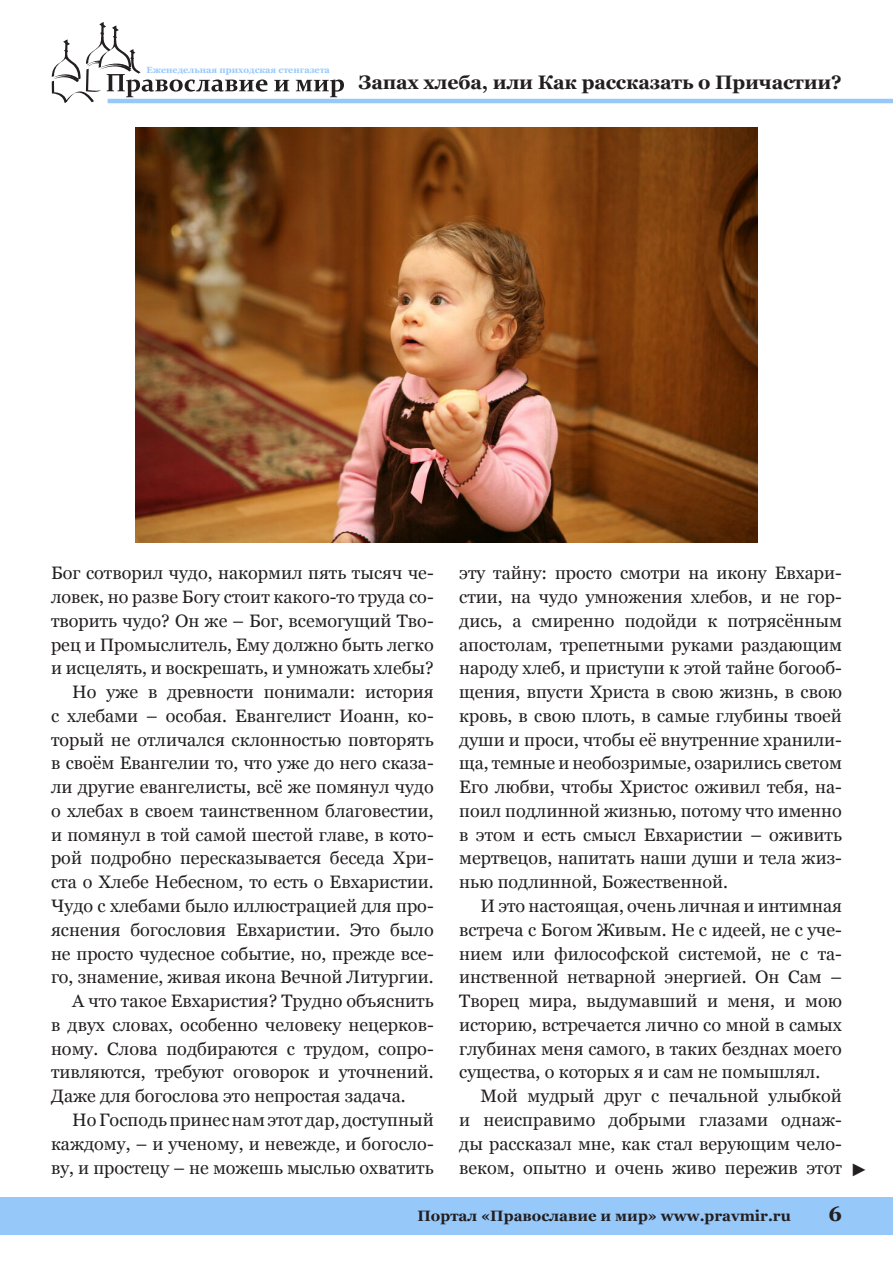
<style>
.page{position:relative;width:893px;height:1263px;background:#fff}
.page>*{position:absolute;margin:0;border:0;box-sizing:border-box;transform-origin:0 0}
.t1{font:700 21px "Georgia";color:#231f20}
.kolontitul{font:700 19.5px "Georgia";letter-spacing:-.01em;color:#231f20}
.Text{font:18px/23.7px "Georgia";color:#231f20;text-align:justify}
.Text-2{font:18px "Arial";color:#231f20}
.t2{font:700 15px "Georgia";color:#231f20}
.t3{font:700 9px "Georgia";color:#96c8fa}
</style>
<div class="page">
<svg style="left:52px;top:22px;width:215px;height:81px"></svg>
<svg style="left:274px;top:80px;width:15px;height:11px"></svg>
<svg style="left:296px;top:79px;width:48px;height:18px"></svg>
<hr style="left:108px;top:99px;width:785px;height:4px;background:#96c8fa">
<div style="left:0;top:1197px;width:893px;height:37px;background:#96c8fa"></div>
<img style="left:136px;top:128px;width:621px;height:414px">
<p class="t3" style="left:147px;top:64px;width:185px">Еженедельная приходская стенгазета</p>
<p class="kolontitul" style="left:358px;top:69px;width:485px">Запах хлеба, или Как рассказать о Причастии?</p>
<p class="Text" style="left:51px;top:561px;width:384px">Бог сотворил чудо, накормил пять тысяч че&shy;ловек, но разве Богу стоит какого-то труда со&shy;творить чудо? Он же – Бог, всемогущий Тво&shy;рец и Промыслитель, Ему должно быть легко и исцелять, и воскрешать, и умножать хлебы?</p>
<p class="Text" style="left:51px;top:680px;width:384px;text-indent:21px">Но уже в древности понимали: история с хлебами – особая. Евангелист Иоанн, ко&shy;торый не отличался склонностью повторять в своём Евангелии то, что уже до него сказа&shy;ли другие евангелисты, всё же помянул чудо о хлебах в своем таинственном благовестии, и помянул в той самой шестой главе, в кото&shy;рой подробно пересказывается беседа Хри&shy;ста о Хлебе Небесном, то есть о Евхаристии.<br>Чудо с хлебами было иллюстрацией для про&shy;яснения богословия Евхаристии. Это было не просто чудесное событие, но, прежде все&shy;го, знамение, живая икона Вечной Литургии.</p>
<p class="Text" style="left:51px;top:989px;width:384px;text-indent:21px">А что такое Евхаристия? Трудно объяснить в двух словах, особенно человеку нецерков&shy;ному. Слова подбираются с трудом, сопро&shy;тивляются, требуют оговорок и уточнений.<br>Даже для богослова это непростая задача.</p>
<p class="Text" style="left:51px;top:1108px;width:384px;text-indent:21px">Но Господь принес нам этот дар, доступный каждому, – и ученому, и невежде, и богосло&shy;ву, и простецу – не можешь мыслью охватить</p>
<p class="Text" style="left:459px;top:561px;width:384px">эту тайну: просто смотри на икону Евхари&shy;стии, на чудо умножения хлебов, и не гор&shy;дись, а смиренно подойди к потрясённым апостолам, трепетными руками раздающим народу хлеб, и приступи к этой тайне богооб&shy;щения, впусти Христа в свою жизнь, в свою кровь, в свою плоть, в самые глубины твоей души и проси, чтобы её внутренние хранили&shy;ща, темные и необозримые, озарились светом Его любви, чтобы Христос оживил тебя, на&shy;поил подлинной жизнью, потому что именно в этом и есть смысл Евхаристии – оживить мертвецов, напитать наши души и тела жиз&shy;нью подлинной, Божественной.</p>
<p class="Text" style="left:459px;top:894px;width:384px;text-indent:21px">И это настоящая, очень личная и интимная встреча с Богом Живым. Не с идеей, не с уче&shy;нием или философской системой, не с та&shy;инственной нетварной энергией. Он Сам – Творец мира, выдумавший и меня, и мою историю, встречается лично со мной в самых глубинах меня самого, в таких безднах моего существа, о которых я и сам не помышлял.</p>
<p class="Text" style="left:459px;top:1084px;width:384px;text-indent:21px">Мой мудрый друг с печальной улыбкой и неисправимо добрыми глазами однаж&shy;ды рассказал мне, как стал верующим чело&shy;веком, опытно и очень живо пережив этот</p>
<p class="Text-2" style="left:850px;top:1158px;width:19px">►</p>
<p class="t2" style="left:417px;top:1206px;width:375px">Портал «Православие и мир» www.pravmir.ru</p>
<p class="t1" style="left:828px;top:1200px;width:15px">6</p>
</div>
